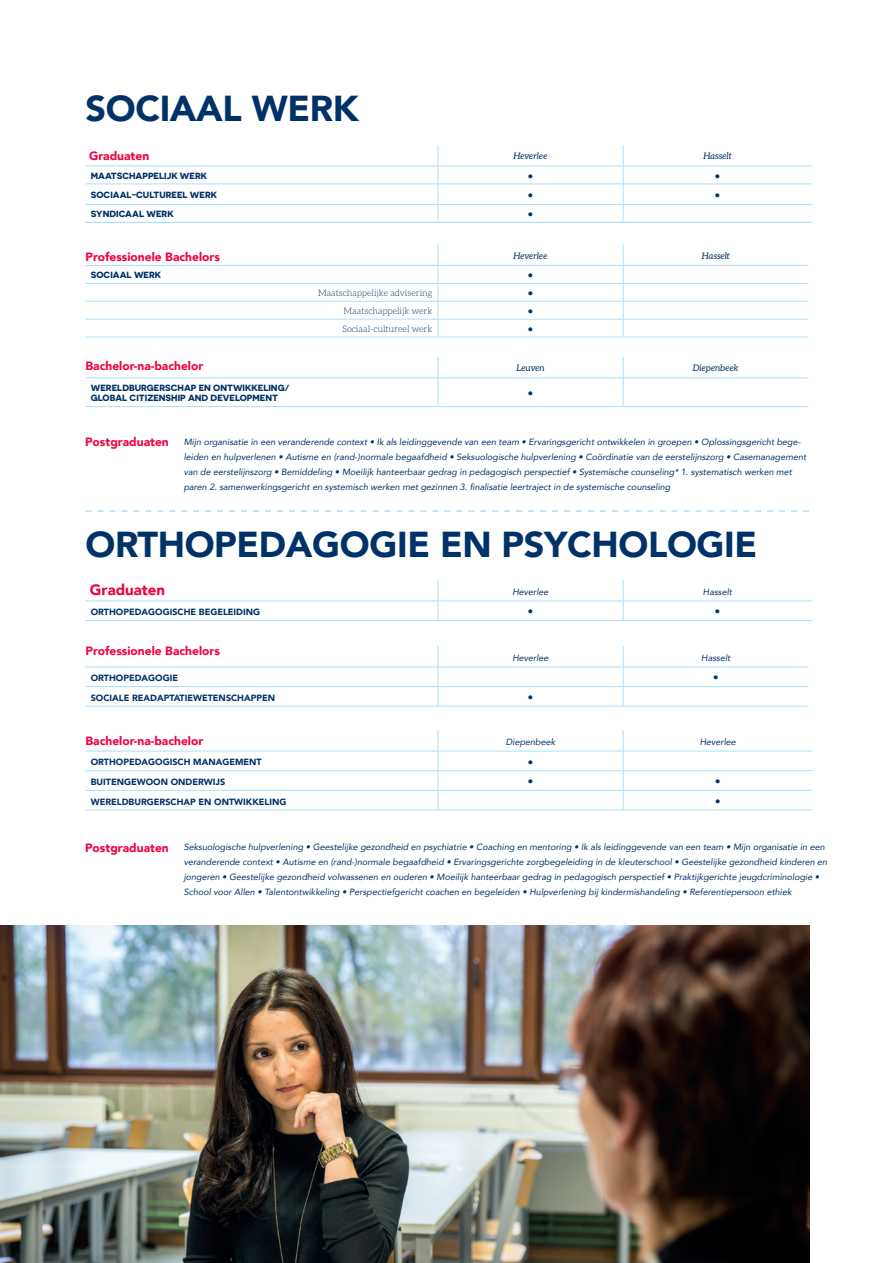
<style>
.page{position:relative;width:893px;height:1263px;background:#fff}
.page>*{position:absolute;margin:0;border:0;box-sizing:border-box;transform-origin:0 0}
.t1{font:900 36px "Avenir";letter-spacing:-.01em;color:#003268}
.t2{font:900 15px "Avenir";color:#ee0344}
.t3{font:900 12px "Avenir";color:#ee0344}
.t4{font:italic 9px/15px "Avenir";color:#003268}
.t5{font:900 9px "Avenir";color:#003268}
.t6{font:700 9px/10.8px "Novecentosanswide";color:#003268}
.t7{font:300 9px "Aleo";color:#003268}
.t8{font:italic 9px "Aleo";color:#003268}
.t9{font:700 9px "Aleo";color:#003268}
</style>
<div class="page">
<hr style="left:85px;top:265px;width:353px;height:1px;background:#aae0f9">
<hr style="left:438px;top:265px;width:185px;height:1px;background:#aae0f9">
<hr style="left:623px;top:265px;width:185px;height:1px;background:#aae0f9">
<hr style="left:85px;top:283px;width:353px;height:1px;background:#aae0f9">
<hr style="left:438px;top:283px;width:185px;height:1px;background:#aae0f9">
<hr style="left:623px;top:283px;width:185px;height:1px;background:#aae0f9">
<hr style="left:85px;top:301px;width:353px;height:1px;background:#aae0f9">
<hr style="left:438px;top:301px;width:185px;height:1px;background:#aae0f9">
<hr style="left:623px;top:301px;width:185px;height:1px;background:#aae0f9">
<hr style="left:85px;top:319px;width:353px;height:1px;background:#aae0f9">
<hr style="left:438px;top:319px;width:185px;height:1px;background:#aae0f9">
<svg style="left:438px;top:245px;width:1px;height:92px"></svg>
<hr style="left:623px;top:319px;width:185px;height:1px;background:#aae0f9">
<svg style="left:623px;top:245px;width:1px;height:92px"></svg>
<hr style="left:85px;top:337px;width:353px;height:1px;background:#aae0f9">
<hr style="left:438px;top:337px;width:185px;height:1px;background:#aae0f9">
<hr style="left:623px;top:337px;width:185px;height:1px;background:#aae0f9">
<hr style="left:85px;top:666px;width:353px;height:1px;background:#aae0f9">
<hr style="left:438px;top:666px;width:185px;height:1px;background:#aae0f9">
<hr style="left:623px;top:666px;width:185px;height:1px;background:#aae0f9">
<hr style="left:85px;top:686px;width:353px;height:1px;background:#aae0f9">
<hr style="left:438px;top:686px;width:185px;height:1px;background:#aae0f9">
<svg style="left:438px;top:646px;width:1px;height:60px"></svg>
<hr style="left:623px;top:686px;width:185px;height:1px;background:#aae0f9">
<svg style="left:623px;top:646px;width:1px;height:60px"></svg>
<hr style="left:85px;top:706px;width:353px;height:1px;background:#aae0f9">
<hr style="left:438px;top:706px;width:185px;height:1px;background:#aae0f9">
<hr style="left:623px;top:706px;width:185px;height:1px;background:#aae0f9">
<hr style="left:85px;top:377px;width:353px;height:1px;background:#aae0f9">
<hr style="left:438px;top:377px;width:185px;height:1px;background:#aae0f9">
<svg style="left:438px;top:357px;width:1px;height:49px"></svg>
<hr style="left:623px;top:377px;width:185px;height:1px;background:#aae0f9">
<svg style="left:623px;top:357px;width:1px;height:49px"></svg>
<hr style="left:85px;top:406px;width:353px;height:1px;background:#aae0f9">
<hr style="left:438px;top:406px;width:185px;height:1px;background:#aae0f9">
<hr style="left:623px;top:406px;width:185px;height:1px;background:#aae0f9">
<hr style="left:85px;top:751px;width:353px;height:1px;background:#aae0f9">
<hr style="left:438px;top:751px;width:185px;height:1px;background:#aae0f9">
<hr style="left:623px;top:751px;width:190px;height:1px;background:#aae0f9">
<hr style="left:85px;top:770px;width:353px;height:1px;background:#aae0f9">
<hr style="left:438px;top:770px;width:185px;height:1px;background:#aae0f9">
<hr style="left:623px;top:770px;width:190px;height:1px;background:#aae0f9">
<hr style="left:85px;top:790px;width:353px;height:1px;background:#aae0f9">
<hr style="left:438px;top:790px;width:185px;height:1px;background:#aae0f9">
<svg style="left:438px;top:730px;width:1px;height:79px"></svg>
<hr style="left:623px;top:790px;width:190px;height:1px;background:#aae0f9">
<svg style="left:623px;top:730px;width:1px;height:79px"></svg>
<hr style="left:85px;top:809px;width:353px;height:1px;background:#aae0f9">
<hr style="left:438px;top:809px;width:185px;height:1px;background:#aae0f9">
<hr style="left:623px;top:809px;width:190px;height:1px;background:#aae0f9">
<hr style="left:85px;top:165px;width:353px;height:1px;background:#aae0f9">
<hr style="left:438px;top:165px;width:185px;height:1px;background:#aae0f9">
<hr style="left:85px;top:183px;width:353px;height:1px;background:#aae0f9">
<hr style="left:438px;top:183px;width:185px;height:1px;background:#aae0f9">
<hr style="left:623px;top:165px;width:189px;height:1px;background:#aae0f9">
<hr style="left:623px;top:183px;width:189px;height:1px;background:#aae0f9">
<hr style="left:85px;top:204px;width:353px;height:1px;background:#aae0f9">
<hr style="left:438px;top:204px;width:185px;height:1px;background:#aae0f9">
<svg style="left:438px;top:145px;width:1px;height:77px"></svg>
<hr style="left:623px;top:204px;width:189px;height:1px;background:#aae0f9">
<svg style="left:623px;top:145px;width:1px;height:77px"></svg>
<hr style="left:85px;top:222px;width:353px;height:1px;background:#aae0f9">
<hr style="left:438px;top:222px;width:185px;height:1px;background:#aae0f9">
<hr style="left:623px;top:222px;width:189px;height:1px;background:#aae0f9">
<hr style="left:85px;top:600px;width:353px;height:1px;background:#aae0f9">
<hr style="left:438px;top:600px;width:185px;height:1px;background:#aae0f9">
<svg style="left:438px;top:580px;width:1px;height:40px"></svg>
<hr style="left:85px;top:620px;width:353px;height:1px;background:#aae0f9">
<hr style="left:438px;top:620px;width:185px;height:1px;background:#aae0f9">
<hr style="left:623px;top:600px;width:189px;height:1px;background:#aae0f9">
<svg style="left:623px;top:580px;width:1px;height:40px"></svg>
<hr style="left:623px;top:620px;width:189px;height:1px;background:#aae0f9">
<img style="left:0;top:925px;width:809px;height:338px">
<svg style="left:86px;top:510px;width:723px;height:2px"></svg>
<p class="t1" style="left:85px;top:78px;width:275px">SOCIAAL WERK</p>
<p class="t3" style="left:89px;top:146px;width:62px">Graduaten</p>
<p class="t8" style="left:514px;top:151px;width:35px">Heverlee</p>
<p class="t8" style="left:703px;top:151px;width:30px">Hasselt</p>
<p class="t6" style="left:91px;top:170px;width:118px">MAATSCHAPPELIJK WERK</p>
<p class="t9" style="left:528px;top:168px;width:7px">•</p>
<p class="t9" style="left:715px;top:168px;width:7px">•</p>
<p class="t6" style="left:91px;top:189px;width:128px">SOCIAAL-CULTUREEL WERK</p>
<p class="t9" style="left:528px;top:187px;width:7px">•</p>
<p class="t9" style="left:715px;top:187px;width:7px">•</p>
<p class="t6" style="left:91px;top:208px;width:84px">SYNDICAAL WERK</p>
<p class="t9" style="left:528px;top:207px;width:7px">•</p>
<p class="t3" style="left:85px;top:247px;width:136px">Professionele Bachelors</p>
<p class="t8" style="left:514px;top:250px;width:35px">Heverlee</p>
<p class="t8" style="left:702px;top:250px;width:30px">Hasselt</p>
<p class="t6" style="left:91px;top:269px;width:72px">SOCIAAL WERK</p>
<p class="t9" style="left:528px;top:268px;width:7px">•</p>
<p class="t7" style="left:318px;top:288px;width:116px">Maatschappelijke advisering</p>
<p class="t9" style="left:528px;top:285px;width:7px">•</p>
<p class="t7" style="left:344px;top:306px;width:91px">Maatschappelijk werk</p>
<p class="t9" style="left:528px;top:303px;width:7px">•</p>
<p class="t7" style="left:342px;top:324px;width:92px">Sociaal-cultureel werk</p>
<p class="t9" style="left:528px;top:321px;width:7px">•</p>
<p class="t3" style="left:85px;top:356px;width:119px">Bachelor-na-bachelor</p>
<p class="t8" style="left:516px;top:363px;width:30px">Leuven</p>
<p class="t8" style="left:693px;top:363px;width:47px">Diepenbeek</p>
<p class="t6" style="left:91px;top:382px;width:200px">WERELDBURGERSCHAP EN ONTWIKKELING/<br>GLOBAL CITIZENSHIP AND DEVELOPMENT</p>
<p class="t9" style="left:528px;top:385px;width:7px">•</p>
<p class="t3" style="left:85px;top:431px;width:85px">Postgraduaten</p>
<p class="t4" style="left:184px;top:434px;width:624px">Mijn organisatie in een veranderende context • Ik als leidinggevende van een team • Ervaringsgericht ontwikkelen in groepen • Oplossingsgericht bege&shy;leiden en hulpverlenen • Autisme en (rand-)normale begaafdheid • Seksuologische hulpverlening • Coördinatie van de eerstelijnszorg • Casemanagement van de eerstelijnszorg • Bemiddeling • Moeilijk hanteerbaar gedrag in pedagogisch perspectief • Systemische counseling* 1. systematisch werken met paren 2. samenwerkingsgericht en systemisch werken met gezinnen 3. finalisatie leertraject in de systemische counseling</p>
<p class="t1" style="left:85px;top:514px;width:673px">ORTHOPEDAGOGIE EN PSYCHOLOGIE</p>
<p class="t2" style="left:90px;top:577px;width:77px">Graduaten</p>
<p class="t4" style="left:512px;top:584px;width:38px">Heverlee</p>
<p class="t4" style="left:703px;top:584px;width:31px">Hasselt</p>
<p class="t5" style="left:91px;top:604px;width:171px">ORTHOPEDAGOGISCHE BEGELEIDING</p>
<p class="t9" style="left:528px;top:604px;width:7px">•</p>
<p class="t9" style="left:715px;top:604px;width:7px">•</p>
<p class="t3" style="left:85px;top:641px;width:136px">Professionele Bachelors</p>
<p class="t4" style="left:512px;top:650px;width:38px">Heverlee</p>
<p class="t4" style="left:701px;top:650px;width:31px">Hasselt</p>
<p class="t5" style="left:91px;top:670px;width:89px">ORTHOPEDAGOGIE</p>
<p class="t9" style="left:713px;top:670px;width:7px">•</p>
<p class="t5" style="left:91px;top:690px;width:186px">SOCIALE READAPTATIEWETENSCHAPPEN</p>
<p class="t9" style="left:528px;top:689px;width:7px">•</p>
<p class="t3" style="left:85px;top:731px;width:119px">Bachelor-na-bachelor</p>
<p class="t4" style="left:506px;top:734px;width:51px">Diepenbeek</p>
<p class="t4" style="left:700px;top:734px;width:38px">Heverlee</p>
<p class="t5" style="left:91px;top:754px;width:172px">ORTHOPEDAGOGISCH MANAGEMENT</p>
<p class="t9" style="left:528px;top:754px;width:7px">•</p>
<p class="t5" style="left:91px;top:774px;width:136px">BUITENGEWOON ONDERWIJS</p>
<p class="t9" style="left:528px;top:774px;width:7px">•</p>
<p class="t9" style="left:715px;top:774px;width:7px">•</p>
<p class="t5" style="left:91px;top:794px;width:197px">WERELDBURGERSCHAP EN ONTWIKKELING</p>
<p class="t9" style="left:715px;top:793px;width:7px">•</p>
<p class="t3" style="left:85px;top:837px;width:85px">Postgraduaten</p>
<p class="t4" style="left:184px;top:839px;width:645px">Seksuologische hulpverlening • Geestelijke gezondheid en psychiatrie • Coaching en mentoring • Ik als leidinggevende van een team • Mijn organisatie in een veranderende context • Autisme en (rand-)normale begaafdheid • Ervaringsgerichte zorgbegeleiding in de kleuterschool • Geestelijke gezondheid kinderen en jongeren • Geestelijke gezondheid volwassenen en ouderen • Moeilijk hanteerbaar gedrag in pedagogisch perspectief • Praktijkgerichte jeugdcriminologie • School voor Allen • Talentontwikkeling • Perspectiefgericht coachen en begeleiden • Hulpverlening bij kindermishandeling • Referentiepersoon ethiek</p>
</div>
